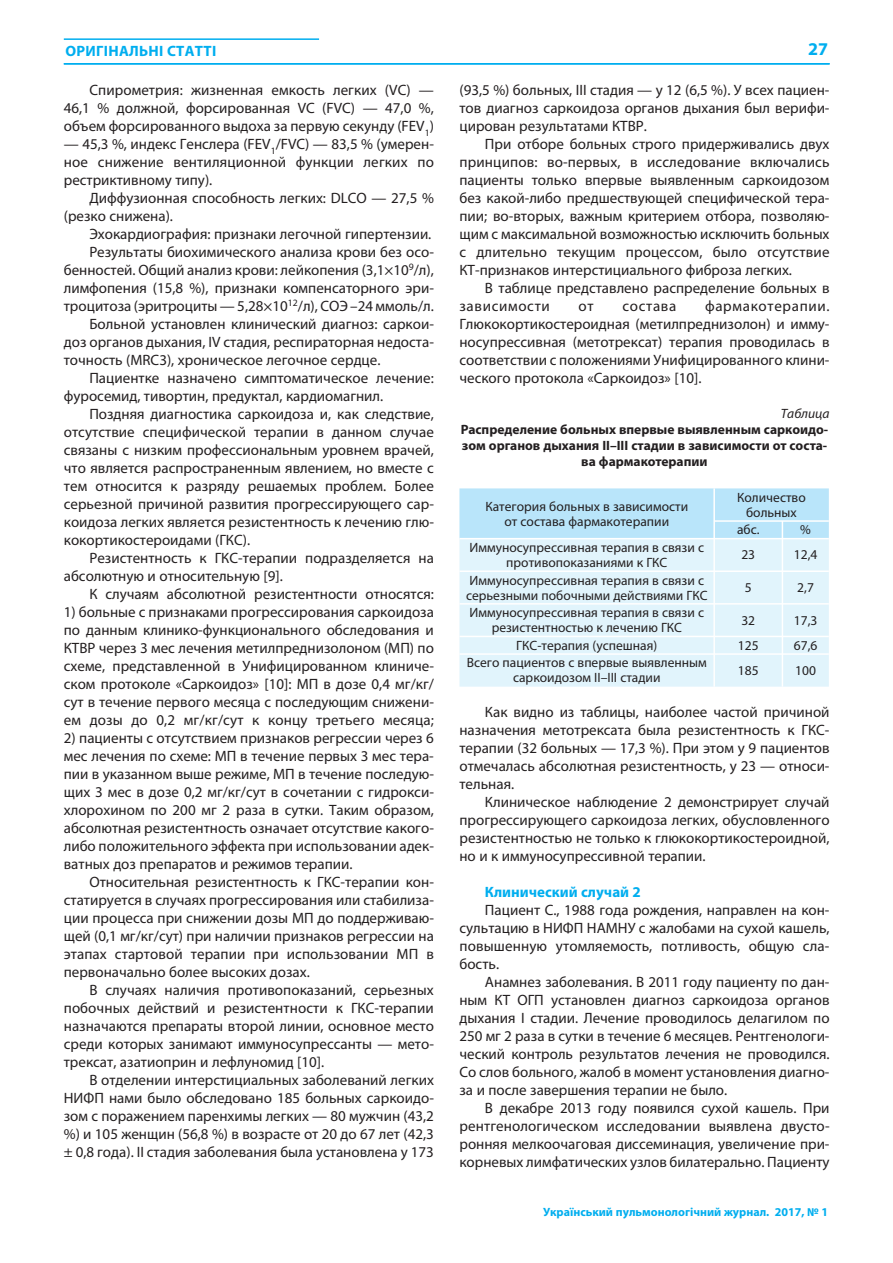
<style>
.page{position:relative;width:893px;height:1263px;background:#fff}
.page>*{position:absolute;margin:0;border:0;box-sizing:border-box;transform-origin:0 0}
.t1{font:700 18px "Myriad Pro";color:#00aeef}
.t2{font:15px/18px "Myriad Pro";color:#231f20;text-align:justify}
.t3{font:700 15px "Myriad Pro";letter-spacing:.01em;color:#00aeef}
.t4{font:15px "Myriad Pro";letter-spacing:.045em;color:#231f20}
.t5{font:13.5px/15px "Myriad Pro";color:#231f20;text-align:center}
.t6{font:700 13.5px/16.2px "Myriad Pro";color:#231f20;text-align:center}
.t7{font:italic 13.5px "Myriad Pro";color:#231f20}
.t8{font:700 12px "Myriad Pro";color:#00aeef}
</style>
<div class="page">
<hr style="left:64px;top:38px;width:255px;height:2px;background:#00aeef">
<div style="left:459px;top:539px;width:369px;height:148px;background:#e1f4fc"></div>
<div style="left:459px;top:488px;width:369px;height:50px;background:#b9e5fa"></div>
<hr style="left:713px;top:539px;width:2px;height:31px;background:#fff">
<hr style="left:781px;top:539px;width:2px;height:31px;background:#fff">
<hr style="left:459px;top:570px;width:323px;height:2px;background:#fff">
<hr style="left:713px;top:572px;width:2px;height:31px;background:#fff">
<hr style="left:782px;top:570px;width:46px;height:2px;background:#fff">
<hr style="left:781px;top:572px;width:2px;height:31px;background:#fff">
<hr style="left:459px;top:603px;width:323px;height:2px;background:#fff">
<hr style="left:713px;top:605px;width:2px;height:31px;background:#fff">
<hr style="left:782px;top:603px;width:46px;height:2px;background:#fff">
<hr style="left:781px;top:605px;width:2px;height:31px;background:#fff">
<hr style="left:459px;top:636px;width:323px;height:1px;background:#fff">
<svg style="left:713px;top:637px;width:2px;height:16px"></svg>
<hr style="left:782px;top:636px;width:46px;height:1px;background:#fff">
<svg style="left:781px;top:637px;width:2px;height:16px"></svg>
<hr style="left:459px;top:653px;width:323px;height:2px;background:#fff">
<hr style="left:713px;top:655px;width:2px;height:32px;background:#fff">
<hr style="left:782px;top:653px;width:46px;height:2px;background:#fff">
<hr style="left:781px;top:655px;width:2px;height:32px;background:#fff">
<hr style="left:64px;top:63px;width:765px;height:2px;background:#00aeef">
<p class="t3" style="left:65px;top:45px;width:152px">ОРИГІНАЛЬНІ СТАТТІ</p>
<p class="t1" style="left:808px;top:42px;width:21px">27</p>
<p class="t2" style="left:64px;top:83px;width:371px;text-indent:26px">Спирометрия: жизненная емкость легких (VC) — 46,1 % должной, форсированная VC (FVC) — 47,0 %, объем форсированного выдоха за первую секунду (FEV<sub>1</sub>)</p>
<p class="t2" style="left:64px;top:137px;width:371px">— 45,3 %, индекс Генслера (FEV<sub>1</sub>/FVC) — 83,5 % (умерен&shy;ное снижение вентиляционной функции легких по рестриктивному типу).</p>
<p class="t2" style="left:64px;top:191px;width:371px;text-indent:26px">Диффузионная способность легких: DLCO — 27,5 % (резко снижена).</p>
<p class="t2" style="left:89px;top:227px;width:343px">Эхокардиография: признаки легочной гипертензии.</p>
<p class="t2" style="left:89px;top:245px;width:346px">Результаты биохимического анализа крови без осо-</p>
<p class="t2" style="left:64px;top:263px;width:371px">бенностей. Общий анализ крови: лейкопения (3,1×10<sup>9</sup>/л),</p>
<p class="t2" style="left:64px;top:281px;width:371px">лимфопения (15,8 %), признаки компенсаторного эри-</p>
<p class="t2" style="left:64px;top:299px;width:371px">троцитоза (эритроциты — 5,28×10<sup>12</sup>/л), СОЭ –24 ммоль/л.</p>
<p class="t2" style="left:89px;top:317px;width:346px">Больной установлен клинический диагноз: саркои-</p>
<p class="t2" style="left:64px;top:335px;width:371px">доз органов дыхания, ІV стадия, респираторная недоста-</p>
<p class="t2" style="left:64px;top:353px;width:318px">точность (MRC3), хроническое легочное сердце.</p>
<p class="t2" style="left:89px;top:371px;width:346px">Пациентке назначено симптоматическое лечение:</p>
<p class="t2" style="left:64px;top:389px;width:321px">фуросемид, тивортин, предуктал, кардиомагнил.</p>
<p class="t2" style="left:89px;top:407px;width:346px">Поздняя диагностика саркоидоза и, как следствие,</p>
<p class="t2" style="left:64px;top:425px;width:371px">отсутствие специфической терапии в данном случае</p>
<p class="t2" style="left:64px;top:443px;width:371px">связаны с низким профессиональным уровнем врачей,</p>
<p class="t2" style="left:64px;top:461px;width:371px">что является распространенным явлением, но вместе с</p>
<p class="t2" style="left:64px;top:479px;width:371px">тем относится к разряду решаемых проблем. Более</p>
<p class="t2" style="left:64px;top:497px;width:371px">серьезной причиной развития прогрессирующего сар-</p>
<p class="t2" style="left:64px;top:515px;width:371px">коидоза легких является резистентность к лечению глю-</p>
<p class="t2" style="left:64px;top:533px;width:188px">кокортикостероидами (ГКС).</p>
<p class="t2" style="left:89px;top:551px;width:346px">Резистентность к ГКС-терапии подразделяется на</p>
<p class="t2" style="left:64px;top:569px;width:220px">абсолютную и относительную [9].</p>
<p class="t2" style="left:89px;top:587px;width:346px">К случаям абсолютной резистентности относятся:</p>
<p class="t2" style="left:64px;top:605px;width:371px">1) больные с признаками прогрессирования саркоидоза по данным клинико-функционального обследования и КТВР через 3 мес лечения метилпреднизолоном (МП) по схеме, представленной в Унифицированном клиниче&shy;ском протоколе «Саркоидоз» [10]: МП в дозе 0,4 мг/кг/ сут в течение первого месяца с последующим снижени&shy;ем дозы до 0,2 мг/кг/сут к концу третьего месяца;</p>
<p class="t2" style="left:64px;top:731px;width:371px">2) пациенты с отсутствием признаков регрессии через 6 мес лечения по схеме: МП в течение первых 3 мес тера&shy;пии в указанном выше режиме, МП в течение последую&shy;щих 3 мес в дозе 0,2 мг/кг/сут в сочетании с гидрокси&shy;хлорохином по 200 мг 2 раза в сутки. Таким образом, абсолютная резистентность означает отсутствие какого&shy;либо положительного эффекта при использовании адек&shy;ватных доз препаратов и режимов терапии.</p>
<p class="t2" style="left:64px;top:875px;width:371px;text-indent:26px">Относительная резистентность к ГКС-терапии кон&shy;статируется в случаях прогрессирования или стабилиза&shy;ции процесса при снижении дозы МП до поддерживаю&shy;щей (0,1 мг/кг/сут) при наличии признаков регрессии на этапах стартовой терапии при использовании МП в первоначально более высоких дозах.</p>
<p class="t2" style="left:64px;top:983px;width:371px;text-indent:26px">В случаях наличия противопоказаний, серьезных побочных действий и резистентности к ГКС-терапии назначаются препараты второй линии, основное место среди которых занимают иммуносупрессанты — мето&shy;трексат, азатиоприн и лефлуномид [10].</p>
<p class="t2" style="left:64px;top:1073px;width:371px;text-indent:26px">В отделении интерстициальных заболеваний легких НИФП нами было обследовано 185 больных саркоидо&shy;зом с поражением паренхимы легких — 80 мужчин (43,2 %) и 105 женщин (56,8 %) в возрасте от 20 до 67 лет (42,3 ± 0,8 года). II стадия заболевания была установлена у 173</p>
<p class="t2" style="left:459px;top:83px;width:371px">(93,5 %) больных, III стадия — у 12 (6,5 %). У всех пациен&shy;тов диагноз саркоидоза органов дыхания был верифи&shy;цирован результатами КТВР.</p>
<p class="t2" style="left:459px;top:137px;width:371px;text-indent:26px">При отборе больных строго придерживались двух принципов: во-первых, в исследование включались пациенты только впервые выявленным саркоидозом без какой-либо предшествующей специфической тера&shy;пии; во-вторых, важным критерием отбора, позволяю&shy;щим с максимальной возможностью исключить больных с длительно текущим процессом, было отсутствие КТ-признаков интерстициального фиброза легких.</p>
<p class="t2" style="left:459px;top:281px;width:371px;text-indent:26px">В таблице представлено распределение больных в зависимости</p>
<p class="t2" style="left:459px;top:299px;width:371px;text-indent:245px">фармакотерапии.<br>Глюкокортикостероидная (метилпреднизолон) и имму&shy;носупрессивная (метотрексат) терапия проводилась в соответствии с положениями Унифицированного клини&shy;ческого протокола «Саркоидоз» [10].</p>
<p class="t7" style="left:780px;top:408px;width:50px">Таблица</p>
<p class="t6" style="left:461px;top:422px;width:369px">Распределение больных впервые выявленным саркоидо&shy;зом органов дыхания II–III стадии в зависимости от соста&shy;ва фармакотерапии</p>
<p class="t5" style="left:485px;top:500px;width:204px">Категория больных в зависимости от состава фармакотерапии</p>
<p class="t5" style="left:737px;top:491px;width:70px">Количество больных</p>
<p class="t5" style="left:737px;top:523px;width:24px">абс.</p>
<p class="t5" style="left:800px;top:523px;width:12px">%</p>
<p class="t5" style="left:469px;top:541px;width:236px">Иммуносупрессивная терапия в связи с противопоказаниями к ГКС</p>
<p class="t5" style="left:741px;top:549px;width:15px">23</p>
<p class="t5" style="left:793px;top:549px;width:25px">12,4</p>
<p class="t5" style="left:466px;top:574px;width:243px;text-align:left">Иммуносупрессивная терапия в связи с серьезными побочными действиями ГКС</p>
<p class="t5" style="left:744px;top:581px;width:8px">5</p>
<p class="t5" style="left:797px;top:581px;width:18px">2,7</p>
<p class="t5" style="left:469px;top:606px;width:236px">Иммуносупрессивная терапия в связи с резистентностью к лечению ГКС</p>
<p class="t5" style="left:741px;top:614px;width:15px">32</p>
<p class="t5" style="left:793px;top:614px;width:25px">17,3</p>
<p class="t5" style="left:516px;top:639px;width:142px">ГКС-терапия (успешная)</p>
<p class="t5" style="left:738px;top:639px;width:22px">125</p>
<p class="t5" style="left:793px;top:639px;width:25px">67,6</p>
<p class="t5" style="left:466px;top:656px;width:242px">Всего пациентов с впервые выявленным саркоидозом II–III стадии</p>
<p class="t5" style="left:738px;top:664px;width:22px">185</p>
<p class="t5" style="left:795px;top:664px;width:22px">100</p>
<p class="t2" style="left:459px;top:704px;width:371px;text-indent:26px">Как видно из таблицы, наиболее частой причиной назначения метотрексата была резистентность к ГКС&shy;терапии (32 больных — 17,3 %). При этом у 9 пациентов отмечалась абсолютная резистентность, у 23 — относи&shy;тельная.</p>
<p class="t2" style="left:459px;top:794px;width:371px;text-indent:26px">Клиническое наблюдение 2 демонстрирует случай прогрессирующего саркоидоза легких, обусловленного резистентностью не только к глюкокортикостероидной, но и к иммуносупрессивной терапии.</p>
<p class="t3" style="left:485px;top:886px;width:157px">Клинический случай 2</p>
<p class="t2" style="left:459px;top:902px;width:371px;text-indent:26px">Пациент С., 1988 года рождения, направлен на кон&shy;сультацию в НИФП НАМНУ с жалобами на сухой кашель, повышенную утомляемость, потливость, общую сла&shy;бость.</p>
<p class="t2" style="left:459px;top:974px;width:371px;text-indent:26px">Анамнез заболевания. В 2011 году пациенту по дан&shy;ным КТ ОГП установлен диагноз саркоидоза органов дыхания I стадии. Лечение проводилось делагилом по 250 мг 2 раза в сутки в течение 6 месяцев. Рентгенологи&shy;ческий контроль результатов лечения не проводился.<br>Со слов больного, жалоб в момент установления диагно&shy;за и после завершения терапии не было.</p>
<p class="t2" style="left:459px;top:1100px;width:371px;text-indent:26px">В декабре 2013 году появился сухой кашель. При рентгенологическом исследовании выявлена двусто&shy;ронняя мелкоочаговая диссеминация, увеличение при&shy;корневых лимфатических узлов билатерально. Пациенту</p>
<p class="t2" style="left:578px;top:299px;width:17px">от</p>
<p class="t4" style="left:622px;top:301px;width:55px">состава</p>
<p class="t8" style="left:543px;top:1207px;width:286px">Український пульмонологічний журнал. 2017, № 1</p>
</div>
